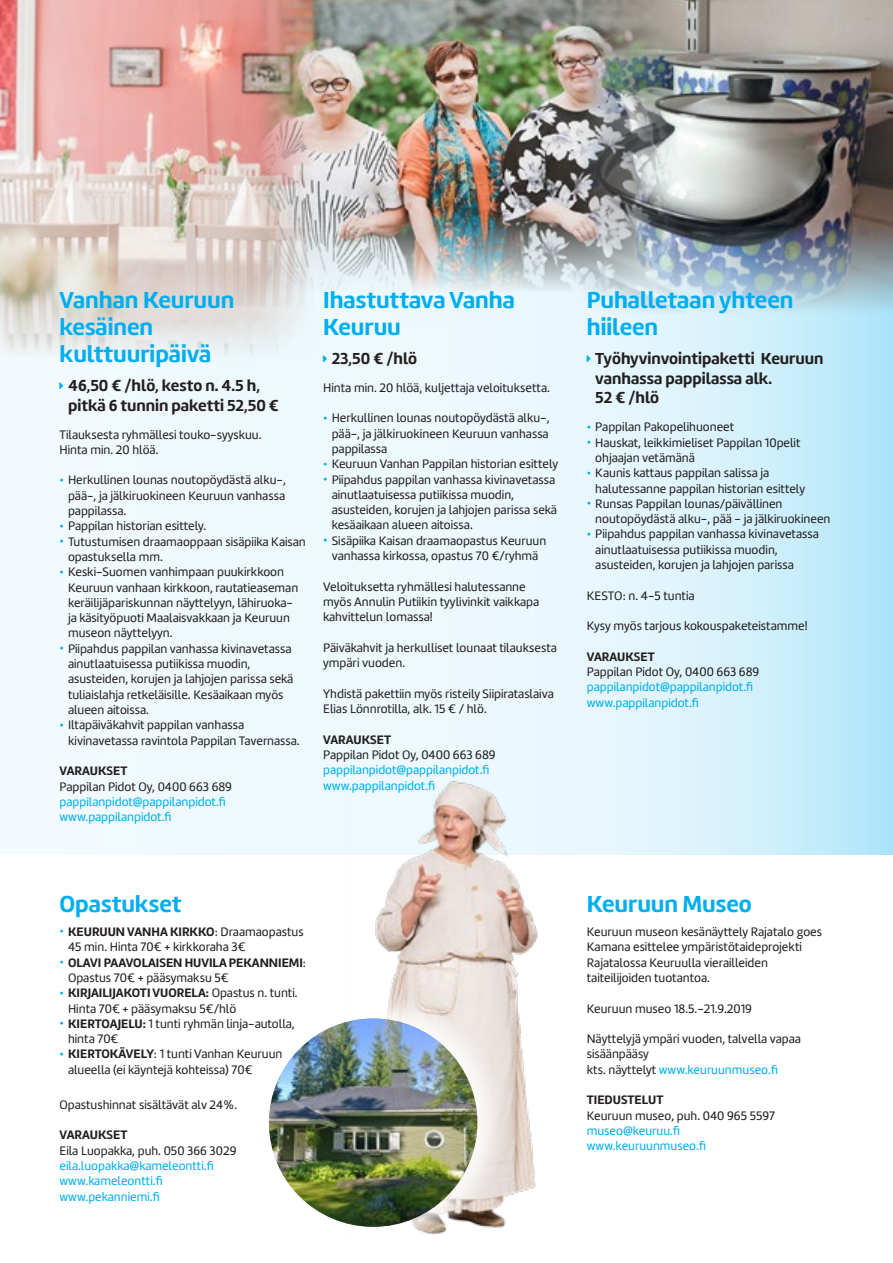
<style>
.page{position:relative;width:893px;height:1263px;background:#fff}
.page>*{position:absolute;margin:0;border:0;box-sizing:border-box;transform-origin:0 0}
.t1{font:700 24px/27px "Marine";color:#00aeef}
.t2{font:700 16.5px/19.8px "Marine";color:#231f20}
.Leipis{font:12.75px/15.3px "Marine";color:#231f20}
.Leipis-2{font:12.75px/15.3px "Marine";color:#00aeef}
.Subtitle{font:700 12.75px/15.3px "Marine";color:#231f20}
.s1{font-size:12px;color:#00aeef}
.s2{color:#231f20}
.s3{font-weight:700}
.s4{font-weight:400;font-size:12px;color:#00aeef}
.s5{font-weight:400}
</style>
<div class="page">
<svg style="left:0;top:317px;width:893px;height:538px;fill:#ecf8fd"></svg>
<img style="left:315px;top:0;width:412px;height:322px">
<img style="left:0;top:0;width:315px;height:363px">
<img style="left:578px;top:0;width:315px;height:317px">
<img style="left:345px;top:751px;width:225px;height:445px">
<div style="left:237px;top:987px;width:272px;height:272px;background:#fff;opacity:.84"></div>
<img style="left:269px;top:1018px;width:208px;height:209px;border-radius:104px">
<svg style="left:60px;top:382px;width:3px;height:7px"></svg>
<svg style="left:323px;top:355px;width:4px;height:7px"></svg>
<svg style="left:587px;top:355px;width:4px;height:7px"></svg>
<p class="t1" style="left:60px;top:286px;width:176px">Vanhan Keuruun kesäinen kulttuuripäivä</p>
<p class="t2" style="left:68px;top:375px;width:212px">46,50 € /hlö, kesto n. 4.5 h, pitkä 6 tunnin paketti 52,50 €</p>
<p class="Leipis" style="left:60px;top:427px;width:203px">Tilauksesta ryhmällesi touko-syyskuu.<br>Hinta min. 20 hlöä.</p>
<p class="Leipis" style="left:68px;top:472px;width:219px;text-align:justify;text-indent:-9px"><span class="s1">•</span> Herkullinen lounas noutopöydästä alku-, pää-, ja jälkiruokineen Keuruun vanhassa pappilassa.</p>
<p class="Leipis" style="left:60px;top:518px;width:148px"><span class="s1">•</span> Pappilan historian esittely.</p>
<p class="Leipis" style="left:68px;top:534px;width:239px;text-indent:-9px"><span class="s1">•</span> Tutustumisen draamaoppaan sisäpiika Kaisan opastuksella mm.</p>
<p class="Leipis" style="left:68px;top:564px;width:232px;text-indent:-9px"><span class="s1">•</span> Keski-Suomen vanhimpaan puukirkkoon Keuruun vanhaan kirkkoon, rautatieaseman keräilijäpariskunnan näyttelyyn, lähiruoka&shy;ja käsityöpuoti Maalaisvakkaan ja Keuruun museon näyttelyyn.</p>
<p class="Leipis" style="left:68px;top:641px;width:227px;text-indent:-9px"><span class="s1">•</span> Piipahdus pappilan vanhassa kivinavetassa ainutlaatuisessa putiikissa muodin, asusteiden, korujen ja lahjojen parissa sekä tuliaislahja retkeläisille. Kesäaikaan myös alueen aitoissa.</p>
<p class="Leipis" style="left:68px;top:717px;width:233px;text-indent:-9px"><span class="s1">•</span> Iltapäiväkahvit pappilan vanhassa kivinavetassa ravintola Pappilan Tavernassa.</p>
<p class="Subtitle" style="left:60px;top:763px;width:69px">VARAUKSET</p>
<p class="Leipis" style="left:60px;top:778px;width:174px">Pappilan Pidot Oy, 0400 663 689</p>
<p class="Leipis-2" style="left:60px;top:794px;width:168px">pappilanpidot@pappilanpidot.fi</p>
<p class="Leipis-2" style="left:60px;top:809px;width:114px">www.pappilanpidot.fi</p>
<p class="t1" style="left:323px;top:286px;width:193px">Ihastuttava Vanha<br>Keuruu</p>
<p class="t2" style="left:332px;top:348px;width:87px">23,50 € /hlö</p>
<p class="Leipis" style="left:323px;top:380px;width:228px">Hinta min. 20 hlöä, kuljettaja veloituksetta.</p>
<p class="Leipis" style="left:332px;top:410px;width:219px;text-align:justify;text-indent:-9px"><span class="s1">•</span> Herkullinen lounas noutopöydästä alku-, pää-, ja jälkiruokineen Keuruun vanhassa pappilassa</p>
<p class="Leipis" style="left:323px;top:456px;width:237px"><span class="s1">•</span> Keuruun Vanhan Pappilan historian esittely</p>
<p class="Leipis" style="left:332px;top:472px;width:227px;text-indent:-9px"><span class="s1">•</span> Piipahdus pappilan vanhassa kivinavetassa ainutlaatuisessa putiikissa muodin, asusteiden, korujen ja lahjojen parissa sekä kesäaikaan alueen aitoissa.</p>
<p class="Leipis" style="left:323px;top:533px;width:225px;text-align:center"><span class="s1">•</span> Sisäpiika Kaisan draamaopastus Keuruun vanhassa kirkossa, opastus 70 €/ryhmä</p>
<p class="Leipis" style="left:323px;top:579px;width:218px">Veloituksetta ryhmällesi halutessanne myös Annulin Putiikin tyylivinkit vaikkapa kahvittelun lomassa!</p>
<p class="Leipis" style="left:323px;top:640px;width:235px">Päiväkahvit ja herkulliset lounaat tilauksesta ympäri vuoden.</p>
<p class="Leipis" style="left:323px;top:686px;width:232px">Yhdistä pakettiin myös risteily Siipirataslaiva<br>Elias Lönnrotilla, alk. 15 € / hlö.</p>
<p class="Subtitle" style="left:323px;top:732px;width:69px">VARAUKSET</p>
<p class="Leipis-2" style="left:323px;top:747px;width:174px"><span class="s2">Pappilan Pidot Oy, 0400 663 689 </span>pappilanpidot@pappilanpidot.fi www.pappilanpidot.fi</p>
<p class="t1" style="left:60px;top:890px;width:124px">Opastukset</p>
<p class="Leipis" style="left:68px;top:924px;width:237px;text-indent:-9px"><span class="s1">•</span> <span class="s3">KEURUUN VANHA KIRKKO</span>: Draamaopastus<br>45 min. Hinta 70€ + kirkkoraha 3€</p>
<p class="Subtitle" style="left:68px;top:954px;width:240px;text-indent:-9px"><span class="s4">•</span> OLAVI PAAVOLAISEN HUVILA PEKANNIEMI<span class="s5">:<br>Opastus 70€ + pääsymaksu 5€</span></p>
<p class="Leipis" style="left:68px;top:985px;width:231px;text-indent:-9px"><span class="s1">•</span> <span class="s3">KIRJAILIJAKOTI VUORELA:</span> Opastus n. tunti.<br>Hinta 70€ + pääsymaksu 5€/hlö</p>
<p class="Leipis" style="left:68px;top:1016px;width:228px;text-indent:-9px"><span class="s1">•</span> <span class="s3">KIERTOAJELU:</span> 1 tunti ryhmän linja-autolla, hinta 70€</p>
<p class="Leipis" style="left:68px;top:1046px;width:216px;text-indent:-9px"><span class="s1">•</span> <span class="s3">KIERTOKÄVELY</span>: 1 tunti Vanhan Keuruun alueella (ei käyntejä kohteissa) 70€</p>
<p class="Leipis" style="left:60px;top:1097px;width:179px">Opastushinnat sisältävät alv 24%.</p>
<p class="Subtitle" style="left:60px;top:1127px;width:69px">VARAUKSET</p>
<p class="Leipis" style="left:60px;top:1143px;width:178px">Eila Luopakka, puh. 050 366 3029</p>
<p class="Leipis-2" style="left:60px;top:1158px;width:156px">eila.luopakka@kameleontti.fi</p>
<p class="Leipis-2" style="left:60px;top:1173px;width:105px">www.kameleontti.fi</p>
<p class="Leipis-2" style="left:60px;top:1189px;width:102px">www.pekanniemi.fi</p>
<p class="t1" style="left:587px;top:286px;width:208px">Puhalletaan yhteen hiileen</p>
<p class="t2" style="left:595px;top:348px;width:230px">Työhyvinvointipaketti Keuruun vanhassa pappilassa alk.<br>52 € /hlö</p>
<p class="Leipis" style="left:587px;top:419px;width:149px"><span class="s1">•</span> Pappilan Pakopelihuoneet</p>
<p class="Leipis" style="left:595px;top:435px;width:207px;text-indent:-9px"><span class="s1">•</span> Hauskat, leikkimieliset Pappilan 10pelit ohjaajan vetämänä</p>
<p class="Leipis" style="left:595px;top:465px;width:211px;text-indent:-9px"><span class="s1">•</span> Kaunis kattaus pappilan salissa ja halutessanne pappilan historian esittely</p>
<p class="Leipis" style="left:595px;top:496px;width:237px;text-indent:-9px"><span class="s1">•</span> Runsas Pappilan lounas/päivällinen noutopöydästä alku-, pää - ja jälkiruokineen</p>
<p class="Leipis" style="left:595px;top:526px;width:225px;text-indent:-9px"><span class="s1">•</span> Piipahdus pappilan vanhassa kivinavetassa ainutlaatuisessa putiikissa muodin, asusteiden, korujen ja lahjojen parissa</p>
<p class="Leipis" style="left:587px;top:588px;width:109px">KESTO: n. 4-5 tuntia</p>
<p class="Leipis" style="left:587px;top:618px;width:222px">Kysy myös tarjous kokouspaketeistamme!</p>
<p class="Subtitle" style="left:587px;top:649px;width:69px">VARAUKSET</p>
<p class="Leipis" style="left:587px;top:664px;width:174px">Pappilan Pidot Oy, 0400 663 689</p>
<p class="Leipis-2" style="left:587px;top:679px;width:168px">pappilanpidot@pappilanpidot.fi</p>
<p class="Leipis-2" style="left:587px;top:695px;width:114px">www.pappilanpidot.fi</p>
<p class="t1" style="left:587px;top:890px;width:167px">Keuruun Museo</p>
<p class="Leipis" style="left:587px;top:924px;width:237px">Keuruun museon kesänäyttely Rajatalo goes Kamana esittelee ympäristötaideprojekti Rajatalossa Keuruulla vierailleiden taiteilijoiden tuotantoa.</p>
<p class="Leipis" style="left:587px;top:1001px;width:167px">Keuruun museo 18.5.-21.9.2019</p>
<p class="Leipis" style="left:587px;top:1031px;width:216px">Näyttelyjä ympäri vuoden, talvella vapaa sisäänpääsy</p>
<p class="Leipis-2" style="left:587px;top:1062px;width:193px"><span class="s2">kts. näyttelyt</span> www.keuruunmuseo.fi</p>
<p class="Subtitle" style="left:587px;top:1092px;width:78px">TIEDUSTELUT</p>
<p class="Leipis" style="left:587px;top:1108px;width:190px">Keuruun museo, puh. 040 965 5597</p>
<p class="Leipis-2" style="left:587px;top:1123px;width:95px">museo@keuruu.fi</p>
<p class="Leipis-2" style="left:587px;top:1138px;width:121px">www.keuruunmuseo.fi</p>
</div>
